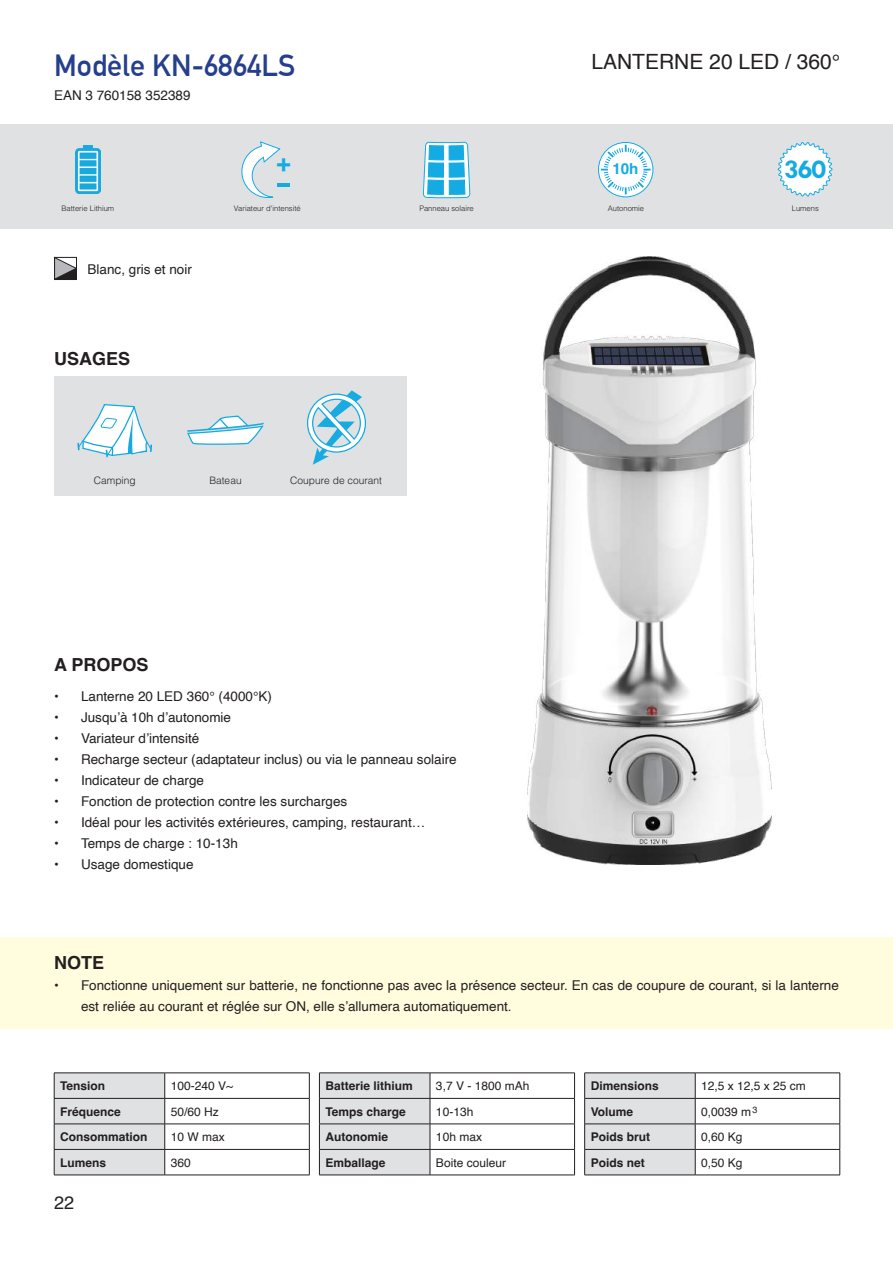
<style>
.page{position:relative;width:893px;height:1263px;background:#fff}
.page>*{position:absolute;margin:0;border:0;box-sizing:border-box;transform-origin:0 0}
.t1{font:700 30px "DIN Alternate";color:#253f8e}
.t2{font:700 27.9px "Tw Cen";color:#14abe3}
.t3{font:700 24.3px "Futura";color:#14abe3}
.t4{font:21px "Helvetica";color:#231f20}
.t5{font:700 18px "Helvetica";color:#231f20}
.t6{font:18px "Helvetica";color:#231f20}
.t7{font:700 15.15px "Helvetica";color:#14abe3}
.t8{font:13.5px/21px "Helvetica";color:#231f20}
.t9{font:700 12px "Helvetica";color:#231f20}
.t10{font:12px "Helvetica";color:#231f20}
.t11{font:300 10.2px "Helvetica";color:#231f20}
.t12{font:300 7.65px "Helvetica";color:#231f20}
</style>
<div class="page">
<svg style="left:54px;top:257px;width:23px;height:23px"></svg>
<img style="left:527px;top:256px;width:245px;height:608px">
<div style="left:0;top:124px;width:893px;height:104px;background:#e0e1e3"></div>
<img style="left:75px;top:146px;width:26px;height:48px">
<hr style="left:54px;top:1072px;width:111px;height:1px;background:#231f20">
<hr style="left:165px;top:1098px;width:144px;height:1px;background:#231f20">
<hr style="left:165px;top:1124px;width:144px;height:1px;background:#231f20">
<hr style="left:165px;top:1149px;width:144px;height:1px;background:#231f20">
<svg style="left:309px;top:1073px;width:1px;height:102px"></svg>
<svg style="left:54px;top:1073px;width:111px;height:102px;background:#d6d7d9"></svg>
<hr style="left:54px;top:1175px;width:111px;height:1px;background:#231f20">
<hr style="left:165px;top:1072px;width:144px;height:1px;background:#231f20">
<hr style="left:165px;top:1175px;width:144px;height:1px;background:#231f20">
<hr style="left:319px;top:1072px;width:111px;height:1px;background:#231f20">
<hr style="left:430px;top:1098px;width:145px;height:1px;background:#231f20">
<hr style="left:430px;top:1124px;width:145px;height:1px;background:#231f20">
<hr style="left:430px;top:1149px;width:145px;height:1px;background:#231f20">
<svg style="left:574px;top:1073px;width:1px;height:102px"></svg>
<hr style="left:319px;top:1175px;width:111px;height:1px;background:#231f20">
<hr style="left:430px;top:1175px;width:145px;height:1px;background:#231f20">
<svg style="left:319px;top:1073px;width:112px;height:102px;background:#d3d4d6"></svg>
<hr style="left:430px;top:1072px;width:145px;height:1px;background:#231f20">
<hr style="left:695px;top:1072px;width:145px;height:1px;background:#231f20">
<hr style="left:695px;top:1098px;width:145px;height:1px;background:#231f20">
<hr style="left:695px;top:1124px;width:145px;height:1px;background:#231f20">
<hr style="left:695px;top:1149px;width:145px;height:1px;background:#231f20">
<svg style="left:584px;top:1073px;width:112px;height:102px;background:#d5d5d7"></svg>
<svg style="left:839px;top:1073px;width:1px;height:102px"></svg>
<hr style="left:584px;top:1175px;width:111px;height:1px;background:#231f20">
<hr style="left:695px;top:1175px;width:145px;height:1px;background:#231f20">
<hr style="left:584px;top:1072px;width:111px;height:1px;background:#231f20">
<svg style="left:241px;top:141px;width:49px;height:57px"></svg>
<svg style="left:599px;top:143px;width:53px;height:53px;background:#d8edf6"></svg>
<svg style="left:423px;top:141px;width:48px;height:58px;background:#84d1ed"></svg>
<div style="left:449px;top:180px;width:16px;height:14px;background:#14abe3"></div>
<div style="left:449px;top:180px;width:16px;height:15px;border:1px solid #14abe3"></div>
<div style="left:449px;top:163px;width:15px;height:14px;background:#14abe3"></div>
<div style="left:449px;top:162px;width:16px;height:16px;border:1px solid #14abe3"></div>
<div style="left:0;top:937px;width:893px;height:92px;background:#fffdde"></div>
<svg style="left:777px;top:142px;width:56px;height:55px"></svg>
<div style="left:54px;top:377px;width:353px;height:119px;background:#e0e1e3"></div>
<svg style="left:187px;top:416px;width:77px;height:29px"></svg>
<svg style="left:77px;top:404px;width:75px;height:54px"></svg>
<svg style="left:306px;top:390px;width:61px;height:75px"></svg>
<h1 class="t1" style="left:54px;top:43px;width:243px">Modèle KN-6864LS</h1>
<h3 class="t4" style="left:591px;top:45px;width:250px">LANTERNE 20 LED / 360°</h3>
<p class="t8" style="left:54px;top:86px;width:138px">EAN 3 760158 352389</p>
<p class="t12" style="left:62px;top:202px;width:54px">Batterie Lithium</p>
<p class="t8" style="left:88px;top:259px;width:106px">Blanc, gris et noir</p>
<h3 class="t5" style="left:54px;top:347px;width:78px">USAGES</h3>
<h3 class="t3" style="left:275px;top:147px;width:18px">+</h3>
<p class="t12" style="left:234px;top:202px;width:69px">Variateur d'intensité</p>
<p class="t12" style="left:419px;top:202px;width:56px">Panneau solaire</p>
<p class="t11" style="left:94px;top:471px;width:43px">Camping</p>
<p class="t11" style="left:209px;top:471px;width:34px">Bateau</p>
<p class="t11" style="left:290px;top:471px;width:93px">Coupure de courant</p>
<h3 class="t5" style="left:54px;top:654px;width:96px">A PROPOS</h3>
<p class="t8" style="left:54px;top:686px;width:219px">• Lanterne 20 LED 360° (4000°K)</p>
<p class="t8" style="left:54px;top:707px;width:179px">• Jusqu’à 10h d’autonomie</p>
<p class="t8" style="left:54px;top:728px;width:147px">• Variateur d’intensité</p>
<p class="t8" style="left:54px;top:749px;width:404px">• Recharge secteur (adaptateur inclus) ou via le panneau solaire</p>
<p class="t8" style="left:54px;top:770px;width:152px">• Indicateur de charge</p>
<p class="t8" style="left:54px;top:791px;width:295px">• Fonction de protection contre les surcharges</p>
<p class="t8" style="left:54px;top:812px;width:373px">• Idéal pour les activités extérieures, camping, restaurant…</p>
<p class="t8" style="left:54px;top:833px;width:185px">• Temps de charge : 10-13h</p>
<p class="t8" style="left:54px;top:854px;width:141px">• Usage domestique</p>
<p class="t7" style="left:612px;top:156px;width:28px">10h</p>
<p class="t12" style="left:608px;top:202px;width:38px">Autonomie</p>
<h2 class="t2" style="left:784px;top:152px;width:44px">360</h2>
<p class="t12" style="left:792px;top:202px;width:28px">Lumens</p>
<h3 class="t5" style="left:54px;top:951px;width:52px">NOTE</h3>
<p class="t8" style="left:81px;top:975px;width:759px;text-indent:-27px">• Fonctionne uniquement sur batterie, ne fonctionne pas avec la présence secteur. En cas de coupure de courant, si la lanterne est reliée au courant et réglée sur ON, elle s’allumera automatiquement.</p>
<p class="t9" style="left:60px;top:1078px;width:47px">Tension</p>
<p class="t10" style="left:171px;top:1077px;width:64px">100-240 V~</p>
<p class="t9" style="left:60px;top:1104px;width:62px">Fréquence</p>
<p class="t10" style="left:171px;top:1102px;width:50px">50/60 Hz</p>
<p class="t9" style="left:60px;top:1129px;width:89px">Consommation</p>
<p class="t10" style="left:171px;top:1128px;width:56px">10 W max</p>
<p class="t9" style="left:60px;top:1155px;width:48px">Lumens</p>
<p class="t10" style="left:171px;top:1153px;width:22px">360</p>
<h3 class="t6" style="left:54px;top:1189px;width:22px">22</h3>
<p class="t9" style="left:325px;top:1078px;width:89px">Batterie lithium</p>
<p class="t10" style="left:436px;top:1077px;width:95px">3,7 V - 1800 mAh</p>
<p class="t9" style="left:325px;top:1104px;width:82px">Temps charge</p>
<p class="t10" style="left:436px;top:1102px;width:39px">10-13h</p>
<p class="t9" style="left:325px;top:1129px;width:64px">Autonomie</p>
<p class="t10" style="left:436px;top:1128px;width:48px">10h max</p>
<p class="t9" style="left:325px;top:1155px;width:62px">Emballage</p>
<p class="t10" style="left:436px;top:1153px;width:72px">Boite couleur</p>
<p class="t9" style="left:591px;top:1078px;width:70px">Dimensions</p>
<p class="t10" style="left:701px;top:1077px;width:106px">12,5 x 12,5 x 25 cm</p>
<p class="t9" style="left:591px;top:1104px;width:44px">Volume</p>
<p class="t10" style="left:701px;top:1102px;width:58px">0,0039 m<sup>3</sup></p>
<p class="t9" style="left:591px;top:1129px;width:61px">Poids brut</p>
<p class="t10" style="left:701px;top:1128px;width:43px">0,60 Kg</p>
<p class="t9" style="left:591px;top:1155px;width:56px">Poids net</p>
<p class="t10" style="left:701px;top:1153px;width:43px">0,50 Kg</p>
</div>
